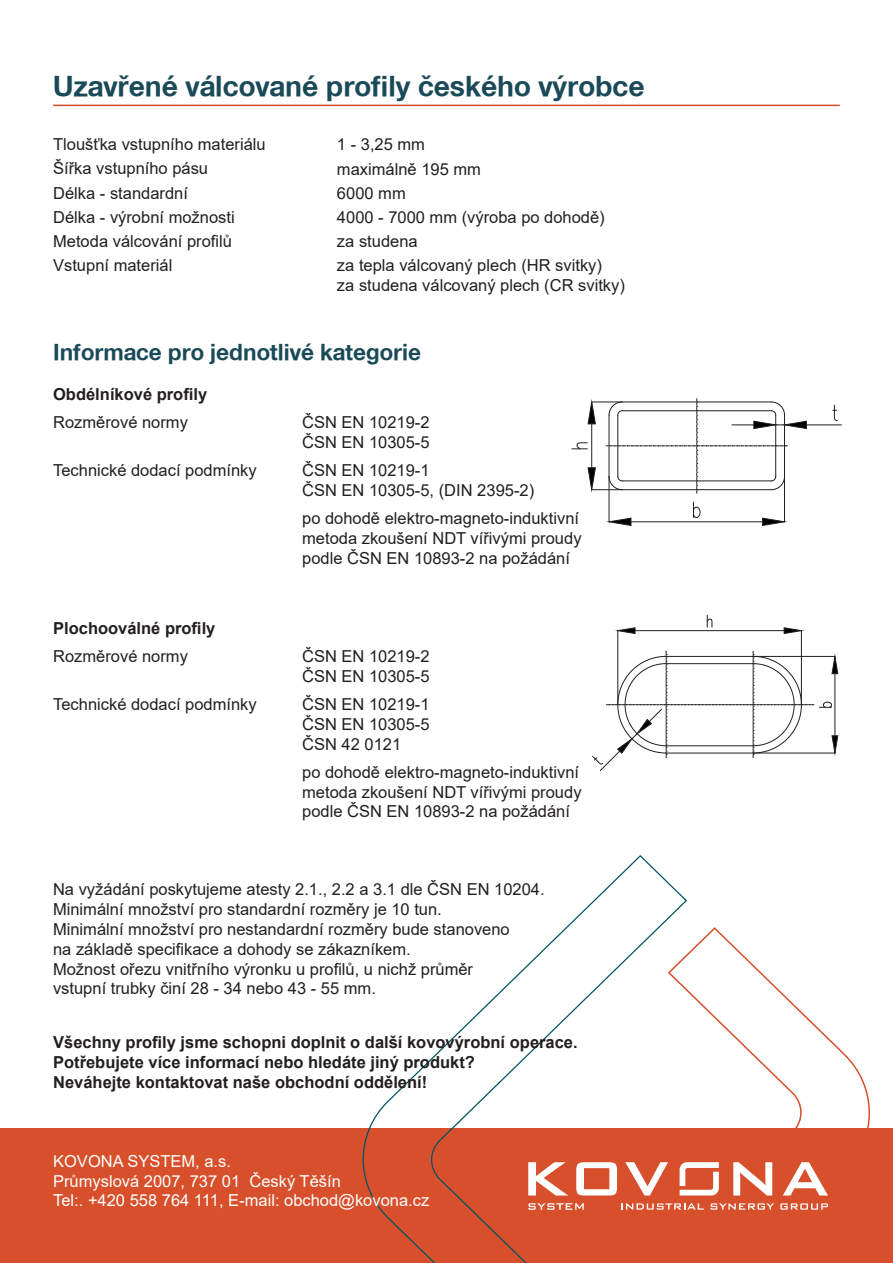
<style>
.page{position:relative;width:893px;height:1263px;background:#fff}
.page>*{position:absolute;margin:0;border:0;box-sizing:border-box;transform-origin:0 0}
.t1{font:30px "Nimbus Sans Novus T Bold";color:#1a4a58}
.t2{font:24px "Nimbus Sans Novus T Bold";color:#1a4a58}
.t3{font:16.5px/19.8px "Arial";color:#231f20}
.t4{font:700 16.5px/19.8px "Arial";color:#231f20}
.t5{font:16.5px/19.8px "Arial";color:#fff}
</style>
<div class="page">
<div style="left:0;top:1128px;width:893px;height:135px;background:#d74f2b"></div>
<svg style="left:362px;top:855px;width:325px;height:408px"></svg>
<svg style="left:544px;top:926px;width:326px;height:337px"></svg>
<svg style="left:528px;top:1162px;width:40px;height:33px"></svg>
<svg style="left:576px;top:1162px;width:41px;height:33px"></svg>
<svg style="left:625px;top:1162px;width:43px;height:33px"></svg>
<svg style="left:733px;top:1162px;width:39px;height:33px"></svg>
<svg style="left:783px;top:1162px;width:45px;height:33px"></svg>
<svg style="left:528px;top:1203px;width:56px;height:7px"></svg>
<svg style="left:621px;top:1203px;width:83px;height:7px"></svg>
<svg style="left:710px;top:1203px;width:64px;height:7px"></svg>
<svg style="left:780px;top:1203px;width:48px;height:7px"></svg>
<svg style="left:680px;top:1162px;width:39px;height:33px"></svg>
<hr style="left:617px;top:631px;width:1px;height:74px;background:#231f20">
<hr style="left:801px;top:631px;width:1px;height:74px;background:#231f20">
<hr style="left:635px;top:630px;width:149px;height:1px;background:#231f20">
<svg style="left:617px;top:627px;width:19px;height:7px"></svg>
<svg style="left:783px;top:627px;width:19px;height:7px"></svg>
<svg style="left:707px;top:615px;width:5px;height:13px"></svg>
<svg style="left:592px;top:651px;width:246px;height:120px"></svg>
<hr style="left:609px;top:476px;width:1px;height:46px;background:#231f20">
<hr style="left:784px;top:476px;width:1px;height:46px;background:#231f20">
<hr style="left:631px;top:521px;width:132px;height:1px;background:#231f20">
<svg style="left:608px;top:517px;width:24px;height:9px"></svg>
<svg style="left:762px;top:517px;width:23px;height:9px"></svg>
<svg style="left:693px;top:502px;width:7px;height:16px"></svg>
<hr style="left:592px;top:402px;width:30px;height:1px;background:#231f20">
<hr style="left:592px;top:489px;width:30px;height:1px;background:#231f20">
<hr style="left:591px;top:424px;width:1px;height:44px;background:#231f20">
<svg style="left:587px;top:401px;width:9px;height:24px"></svg>
<svg style="left:587px;top:467px;width:9px;height:23px"></svg>
<svg style="left:572px;top:442px;width:16px;height:8px"></svg>
<hr style="left:806px;top:425px;width:35px;height:1px;background:#231f20">
<svg style="left:833px;top:405px;width:4px;height:16px"></svg>
<svg style="left:606px;top:399px;width:201px;height:94px"></svg>
<hr style="left:53px;top:105px;width:787px;height:1px;background:#d74f2b">
<h1 class="t1" style="left:117px;top:68px;width:16px">ˇ</h1>
<h1 class="t1" style="left:419px;top:68px;width:16px">ˇ</h1>
<h1 class="t1" style="left:53px;top:68px;width:593px">Uzavrené válcované profily ceského výrobce</h1>
<p class="t3" style="left:53px;top:133px;width:214px;line-height:24px">Tloušťka vstupního materiálu<br>Šířka vstupního pásu<br>Délka - standardní<br>Délka - výrobní možnosti<br>Metoda válcování profilů<br>Vstupní materiál</p>
<p class="t3" style="left:337px;top:133px;width:269px;line-height:24px">1 - 3,25 mm<br>maximálně 195 mm<br>6000 mm<br>4000 - 7000 mm (výroba po dohodě) za studena<br>za tepla válcovaný plech (HR svitky)</p>
<p class="t3" style="left:337px;top:275px;width:289px">za studena válcovaný plech (CR svitky)</p>
<h2 class="t2" style="left:53px;top:338px;width:369px">Informace pro jednotlivé kategorie</h2>
<p class="t4" style="left:53px;top:384px;width:156px">Obdélníkové profily</p>
<p class="t3" style="left:53px;top:412px;width:136px">Rozměrové normy</p>
<p class="t3" style="left:302px;top:412px;width:129px">ČSN EN 10219-2<br>ČSN EN 10305-5</p>
<p class="t3" style="left:53px;top:460px;width:205px">Technické dodací podmínky</p>
<p class="t3" style="left:302px;top:460px;width:233px">ČSN EN 10219-1<br>ČSN EN 10305-5, (DIN 2395-2)</p>
<p class="t3" style="left:302px;top:508px;width:281px">po dohodě elektro-magneto-induktivní metoda zkoušení NDT vířivými proudy podle ČSN EN 10893-2 na požádání</p>
<p class="t4" style="left:53px;top:618px;width:164px">Plochooválné profily</p>
<p class="t3" style="left:53px;top:646px;width:136px">Rozměrové normy</p>
<p class="t3" style="left:302px;top:646px;width:129px">ČSN EN 10219-2<br>ČSN EN 10305-5</p>
<p class="t3" style="left:53px;top:694px;width:205px">Technické dodací podmínky</p>
<p class="t3" style="left:302px;top:694px;width:129px;text-align:justify">ČSN EN 10219-1<br>ČSN EN 10305-5<br>ČSN 42 0121</p>
<p class="t3" style="left:302px;top:762px;width:281px">po dohodě elektro-magneto-induktivní metoda zkoušení NDT vířivými proudy podle ČSN EN 10893-2 na požádání</p>
<p class="t3" style="left:53px;top:879px;width:493px">Na vyžádání poskytujeme atesty 2.1., 2.2 a 3.1 dle ČSN EN 10204.<br>Minimální množství pro standardní rozměry je 10 tun.<br>Minimální množství pro nestandardní rozměry bude stanoveno<br>na základě specifikace a dohody se zákazníkem.<br>Možnost ořezu vnitřního výronku u profilů, u nichž průměr<br>vstupní trubky činí 28 - 34 nebo 43 - 55 mm.</p>
<p class="t4" style="left:53px;top:1032px;width:526px">Všechny profily jsme schopni doplnit o další kovovýrobní operace.<br>Potřebujete více informací nebo hledáte jiný produkt?<br>Neváhejte kontaktovat naše obchodní oddělení!</p>
<p class="t5" style="left:53px;top:1151px;width:378px">KOVONA SYSTEM, a.s.<br>Průmyslová 2007, 737 01 Český Těšín<br>Tel:. +420 558 764 111, E-mail: obchod@kovona.cz</p>
</div>
